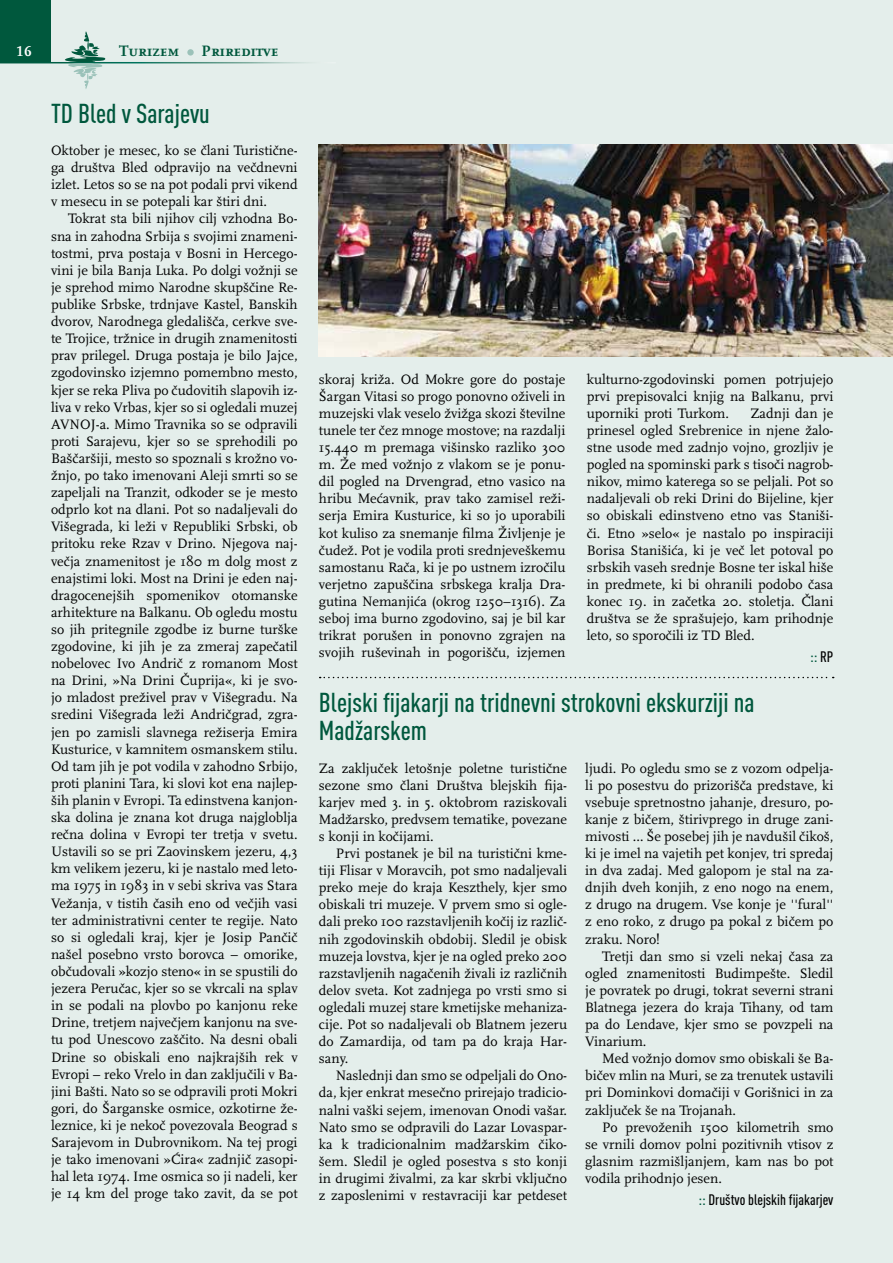
<style>
.page{position:relative;width:893px;height:1263px;background:#e4eeeb}
.page>*{position:absolute;margin:0;border:0;box-sizing:border-box;transform-origin:0 0}
.t1{font:500 condensed 27px/27.9px "DIN Pro";color:#00583d}
.t2{font:700 15.75px "Scala Caps CE";color:#00583d}
.t3{font:500 condensed 15px "DIN Pro";color:#000}
.t4{font:500 condensed 15px "DIN Pro";color:#00583d}
.t5{font:700 15px "Scala Caps CE";color:#fff}
.t6{font:14.25px/17.1px "Scala CE";color:#000;text-align:justify}
.s1{color:#000}
.s2{color:#00583d}
</style>
<div class="page">
<div style="left:187px;top:49px;width:7px;height:7px;background:#9bc2b9;border-radius:50%"></div>
<svg style="left:320px;top:677px;width:514px;height:1px"></svg>
<div style="left:0;top:0;width:51px;height:63px;background:#00583d"></div>
<hr style="left:0;top:62px;width:336px;height:1px;background:#fff">
<svg style="left:63px;top:31px;width:43px;height:58px"></svg>
<img style="left:319px;top:145px;width:574px;height:212px">
<p class="t5" style="left:17px;top:43px;width:17px">16</p>
<p class="t2" style="left:119px;top:42px;width:62px">Turizem</p>
<p class="t2" style="left:202px;top:42px;width:78px">Prireditve</p>
<h1 class="t1" style="left:51px;top:97px;width:160px">TD Bled v Sarajevu</h1>
<p class="t6" style="left:51px;top:142px;width:248px">Oktober je mesec, ko se člani Turistične&shy;ga društva Bled odpravijo na večdnevni izlet. Letos so se na pot podali prvi vikend v mesecu in se potepali kar štiri dni.</p>
<p class="t6" style="left:51px;top:211px;width:248px;text-indent:17px">Tokrat sta bili njihov cilj vzhodna Bo&shy;sna in zahodna Srbija s svojimi znameni&shy;tostmi, prva postaja v Bosni in Hercego&shy;vini je bila Banja Luka. Po dolgi vožnji se je sprehod mimo Narodne skupščine Re&shy;publike Srbske, trdnjave Kastel, Banskih dvorov, Narodnega gledališča, cerkve sve&shy;te Trojice, tržnice in drugih znamenitosti prav prilegel. Druga postaja je bilo Jajce, zgodovinsko izjemno pomembno mesto, kjer se reka Pliva po čudovitih slapovih iz&shy;liva v reko Vrbas, kjer so si ogledali muzej AVNOJ-a. Mimo Travnika so se odpravili proti Sarajevu, kjer so se sprehodili po Baščaršiji, mesto so spoznali s krožno vo&shy;žnjo, po tako imenovani Aleji smrti so se zapeljali na Tranzit, odkoder se je mesto odprlo kot na dlani. Pot so nadaljevali do Višegrada, ki leži v Republiki Srbski, ob pritoku reke Rzav v Drino. Njegova naj&shy;večja znamenitost je 180 m dolg most z enajstimi loki. Most na Drini je eden naj&shy;dragocenejših spomenikov otomanske arhitekture na Balkanu. Ob ogledu mostu so jih pritegnile zgodbe iz burne turške zgodovine, ki jih je za zmeraj zapečatil nobelovec Ivo Andrič z romanom Most na Drini, »Na Drini Čuprija«, ki je svo&shy;jo mladost preživel prav v Višegradu. Na sredini Višegrada leži Andričgrad, zgra&shy;jen po zamisli slavnega režiserja Emira Kusturice, v kamnitem osmanskem stilu.<br>Od tam jih je pot vodila v zahodno Srbijo, proti planini Tara, ki slovi kot ena najlep&shy;ših planin v Evropi. Ta edinstvena kanjon&shy;ska dolina je znana kot druga najgloblja rečna dolina v Evropi ter tretja v svetu.<br>Ustavili so se pri Zaovinskem jezeru, 4,3 km velikem jezeru, ki je nastalo med leto&shy;ma 1975 in 1983 in v sebi skriva vas Stara Vežanja, v tistih časih eno od večjih vasi ter administrativni center te regije. Nato so si ogledali kraj, kjer je Josip Pančič našel posebno vrsto borovca – omorike, občudovali »kozjo steno« in se spustili do jezera Peručac, kjer so se vkrcali na splav in se podali na plovbo po kanjonu reke Drine, tretjem največjem kanjonu na sve&shy;tu pod Unescovo zaščito. Na desni obali Drine so obiskali eno najkrajših rek v Evropi – reko Vrelo in dan zaključili v Ba&shy;jini Bašti. Nato so se odpravili proti Mokri gori, do Šarganske osmice, ozkotirne že&shy;leznice, ki je nekoč povezovala Beograd s Sarajevom in Dubrovnikom. Na tej progi je tako imenovani »Ćira« zadnjič zasopi&shy;hal leta 1974. Ime osmica so ji nadeli, ker je 14 km del proge tako zavit, da se pot</p>
<p class="t6" style="left:319px;top:371px;width:248px">skoraj križa. Od Mokre gore do postaje Šargan Vitasi so progo ponovno oživeli in muzejski vlak veselo žvižga skozi številne tunele ter čez mnoge mostove; na razdalji 15.440 m premaga višinsko razliko 300 m. Že med vožnjo z vlakom se je ponu&shy;dil pogled na Drvengrad, etno vasico na hribu Mećavnik, prav tako zamisel reži&shy;serja Emira Kusturice, ki so jo uporabili kot kuliso za snemanje filma Življenje je čudež. Pot je vodila proti srednjeveškemu samostanu Rača, ki je po ustnem izročilu verjetno zapuščina srbskega kralja Dra&shy;gutina Nemanjića (okrog 1250–1316). Za seboj ima burno zgodovino, saj je bil kar trikrat porušen in ponovno zgrajen na svojih ruševinah in pogorišču, izjemen</p>
<p class="t6" style="left:587px;top:371px;width:248px">kulturno-zgodovinski pomen potrjujejo prvi prepisovalci knjig na Balkanu, prvi uporniki proti Turkom.</p>
<p class="t6" style="left:587px;top:405px;width:248px;text-indent:164px">Zadnji dan je prinesel ogled Srebrenice in njene žalo&shy;stne usode med zadnjo vojno, grozljiv je pogled na spominski park s tisoči nagrob&shy;nikov, mimo katerega so se peljali. Pot so nadaljevali ob reki Drini do Bijeline, kjer so obiskali edinstveno etno vas Staniši&shy;či. Etno »selo« je nastalo po inspiraciji Borisa Stanišića, ki je več let potoval po srbskih vaseh srednje Bosne ter iskal hiše in predmete, ki bi ohranili podobo časa konec 19. in začetka 20. stoletja. Člani društva se že sprašujejo, kam prihodnje leto, so sporočili iz TD Bled.</p>
<p class="t4" style="left:810px;top:646px;width:25px">:::<span class="s1">RP</span></p>
<h1 class="t1" style="left:319px;top:686px;width:437px">Blejski fijakarji na tridnevni strokovni ekskurziji na<br>Madžarskem</h1>
<p class="t6" style="left:319px;top:760px;width:250px">Za zaključek letošnje poletne turistične sezone smo člani Društva blejskih fija&shy;karjev med 3. in 5. oktobrom raziskovali Madžarsko, predvsem tematike, povezane s konji in kočijami.</p>
<p class="t6" style="left:319px;top:845px;width:250px;text-indent:17px">Prvi postanek je bil na turistični kme&shy;tiji Flisar v Moravcih, pot smo nadaljevali preko meje do kraja Keszthely, kjer smo obiskali tri muzeje. V prvem smo si ogle&shy;dali preko 100 razstavljenih kočij iz različ&shy;nih zgodovinskih obdobij. Sledil je obisk muzeja lovstva, kjer je na ogled preko 200 razstavljenih nagačenih živali iz različnih delov sveta. Kot zadnjega po vrsti smo si ogledali muzej stare kmetijske mehaniza&shy;cije. Pot so nadaljevali ob Blatnem jezeru do Zamardija, od tam pa do kraja Har&shy;sany.</p>
<p class="t6" style="left:319px;top:1067px;width:250px;text-indent:17px">Naslednji dan smo se odpeljali do Ono&shy;da, kjer enkrat mesečno prirejajo tradicio&shy;nalni vaški sejem, imenovan Onodi vašar.<br>Nato smo se odpravili do Lazar Lovaspar&shy;ka k tradicionalnim madžarskim čiko&shy;šem. Sledil je ogled posestva s sto konji in drugimi živalmi, za kar skrbi vključno z zaposlenimi v restavraciji kar petdeset</p>
<p class="t6" style="left:585px;top:760px;width:250px">ljudi. Po ogledu smo se z vozom odpelja&shy;li po posestvu do prizorišča predstave, ki vsebuje spretnostno jahanje, dresuro, po&shy;kanje z bičem, štirivprego in druge zani&shy;mivosti … Še posebej jih je navdušil čikoš, ki je imel na vajetih pet konjev, tri spredaj in dva zadaj. Med galopom je stal na za&shy;dnjih dveh konjih, z eno nogo na enem, z drugo na drugem. Vse konje je ''fural'' z eno roko, z drugo pa pokal z bičem po zraku. Noro!</p>
<p class="t6" style="left:585px;top:948px;width:250px;text-indent:17px">Tretji dan smo si vzeli nekaj časa za ogled znamenitosti Budimpešte. Sledil je povratek po drugi, tokrat severni strani Blatnega jezera do kraja Tihany, od tam pa do Lendave, kjer smo se povzpeli na Vinarium.</p>
<p class="t6" style="left:585px;top:1050px;width:250px;text-indent:17px">Med vožnjo domov smo obiskali še Ba&shy;bičev mlin na Muri, se za trenutek ustavili pri Dominkovi domačiji v Gorišnici in za zaključek še na Trojanah.</p>
<p class="t6" style="left:585px;top:1119px;width:250px;text-indent:17px">Po prevoženih 1500 kilometrih smo se vrnili domov polni pozitivnih vtisov z glasnim razmišljanjem, kam nas bo pot vodila prihodnjo jesen.</p>
<p class="t3" style="left:698px;top:1189px;width:136px"><span class="s2">:::</span> Društvo blejskih fijakarjev</p>
</div>
